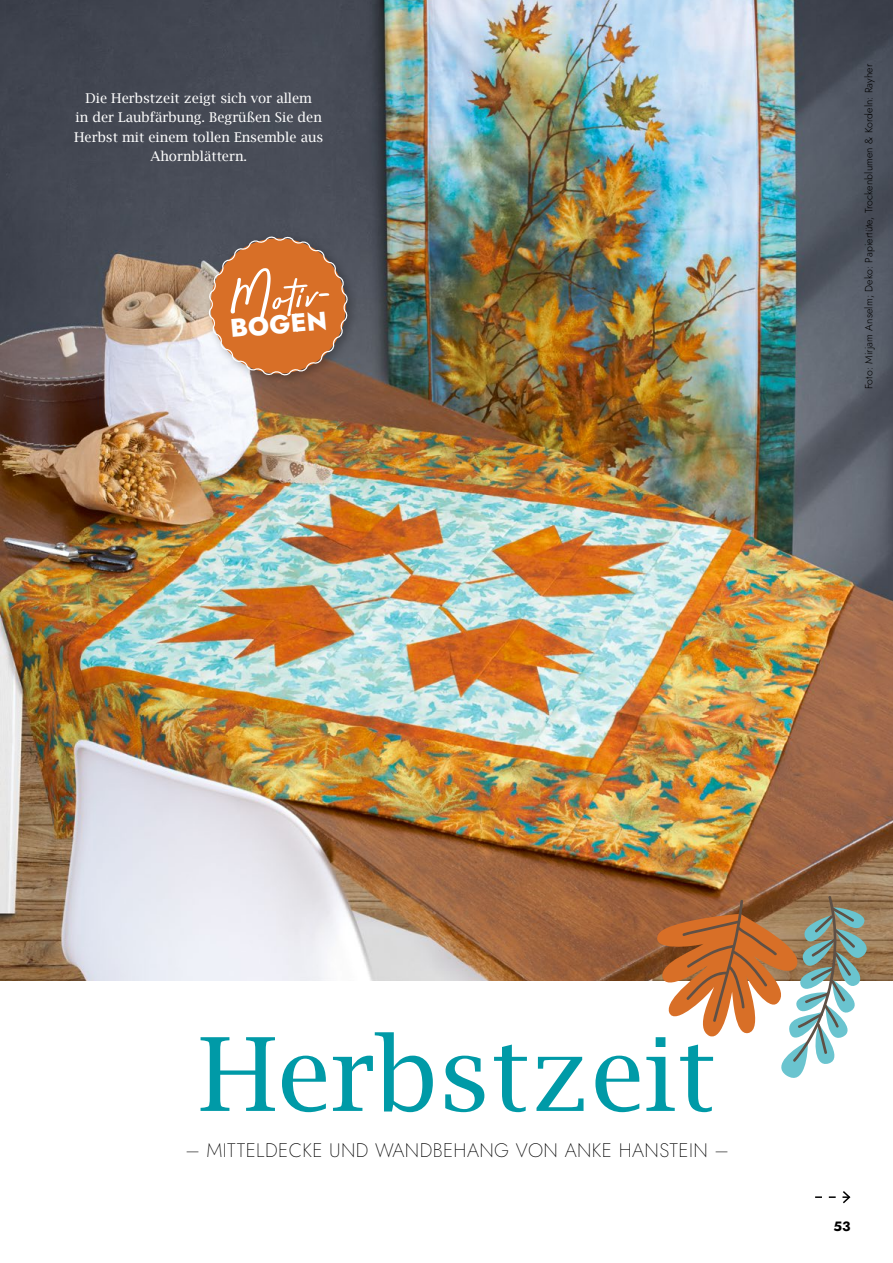
<style>
.page{position:relative;width:893px;height:1263px;background:#fff}
.page>*{position:absolute;margin:0;border:0;box-sizing:border-box;transform-origin:0 0}
.t1{font:102px "Lucida Bright";color:#009aa7}
.t2{font:800 25.5px "Jost";color:#fff}
.t3{font:200 19.5px "Jost";letter-spacing:.02em;color:#000}
.t4{font:13.5px/19.5px "Lucida Bright";color:#fff;text-align:center}
.t5{font:700 13.5px "Jost";color:#000}
.t6{font:300 10.5px "Jost";letter-spacing:.01em;color:#000}
</style>
<div class="page">
<svg style="left:815px;top:1191px;width:36px;height:13px"></svg>
<img style="left:0;top:0;width:893px;height:980px">
<div style="left:203px;top:231px;width:156px;height:156px;background:#000;opacity:.3"></div>
<svg style="left:205px;top:233px;width:146px;height:146px;background:#be7b50"></svg>
<svg style="left:649px;top:895px;width:228px;height:183px"></svg>
<p class="t4" style="left:74px;top:88px;width:251px">Die Herbstzeit zeigt sich vor allem<br>in der Laubfärbung. Begrüßen Sie den<br>Herbst mit einem tollen Ensemble aus<br>Ahornblättern.</p>
<h2 class="t2" style="left:229px;top:311px;width:99px;rotate:-5deg">BOGEN</h2>
<p class="t6" style="left:861px;top:389px;width:327px;rotate:-90deg">Foto: Mirjam Anselm; Deko: Papiertüte, Trockenblumen &amp; Kordeln: Rayher</p>
<h1 class="t1" style="left:198px;top:1016px;width:519px">Herbstzeit</h1>
<h3 class="t3" style="left:185px;top:1137px;width:545px">– MITTELDECKE UND WANDBEHANG VON ANKE HANSTEIN –</h3>
<p class="t5" style="left:833px;top:1217px;width:19px">53</p>
</div>
